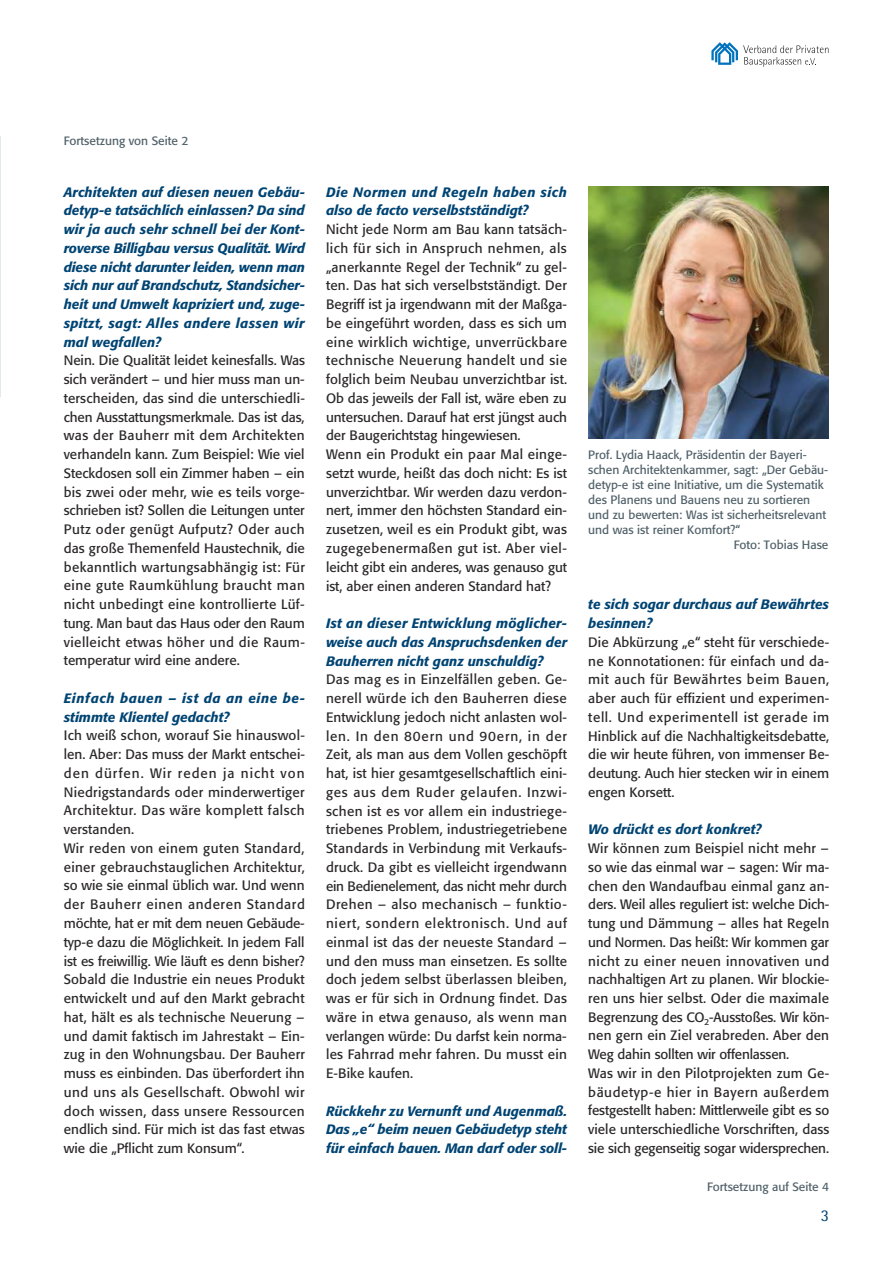
<style>
.page{position:relative;width:893px;height:1263px;background:#fff}
.page>*{position:absolute;margin:0;border:0;box-sizing:border-box;transform-origin:0 0}
.t1{font:16.5px "Rotis Semi Sans Pro";color:#004473}
.t2{font:13.5px/18.8px "Formata Std";letter-spacing:.015em;color:#2b2829;text-align:justify}
.t3{font:italic 500 13.5px/18.8px "Formata Std";color:#004473;text-align:justify}
.t4{font:12px "Formata Std";color:#516169}
</style>
<div class="page">
<svg style="left:711px;top:42px;width:117px;height:25px"></svg>
<img style="left:588px;top:186px;width:240px;height:253px">
<p class="t4" style="left:64px;top:135px;width:126px">Fortsetzung von Seite 2</p>
<p class="t3" style="left:64px;top:184px;width:243px">Architekten auf diesen neuen Gebäu&shy;detyp-e tatsächlich einlassen? Da sind wir ja auch sehr schnell bei der Kont&shy;roverse Billigbau versus Qualität. Wird diese nicht darunter leiden, wenn man sich nur auf Brandschutz, Standsicher&shy;heit und Umwelt kapriziert und, zuge&shy;spitzt, sagt: Alles andere lassen wir mal wegfallen?</p>
<p class="t2" style="left:64px;top:352px;width:243px">Nein. Die Qualität leidet keinesfalls. Was sich verändert – und hier muss man un&shy;terscheiden, das sind die unterschiedli&shy;chen Ausstattungsmerkmale. Das ist das, was der Bauherr mit dem Architekten verhandeln kann. Zum Beispiel: Wie viel Steckdosen soll ein Zimmer haben – ein bis zwei oder mehr, wie es teils vorge&shy;schrieben ist? Sollen die Leitungen unter Putz oder genügt Aufputz? Oder auch das große Themenfeld Haustechnik, die bekanntlich wartungsabhängig ist: Für eine gute Raumkühlung braucht man nicht unbedingt eine kontrollierte Lüf&shy;tung. Man baut das Haus oder den Raum vielleicht etwas höher und die Raum&shy;temperatur wird eine andere.</p>
<p class="t3" style="left:64px;top:690px;width:243px">Einfach bauen – ist da an eine be&shy;stimmte Klientel gedacht?</p>
<p class="t2" style="left:64px;top:727px;width:243px;text-align:left">Ich weiß schon, worauf Sie hinauswol&shy;len. Aber: Das muss der Markt entschei&shy;den dürfen. Wir reden ja nicht von Niedrigstandards oder minderwertiger Architektur. Das wäre komplett falsch verstanden.<br>Wir reden von einem guten Standard, einer gebrauchstauglichen Architektur, so wie sie einmal üblich war. Und wenn der Bauherr einen anderen Standard möchte, hat er mit dem neuen Ge bäude&shy;typ-e dazu die Möglichkeit. In jedem Fall ist es freiwillig. Wie läuft es denn bisher?<br>Sobald die Industrie ein neues Produkt entwickelt und auf den Markt gebracht hat, hält es als technische Neuerung – und damit faktisch im Jahrestakt – Ein&shy;zug in den Wohnungsbau. Der Bauherr muss es einbinden. Das überfordert ihn und uns als Gesellschaft. Obwohl wir doch wissen, dass unsere Ressourcen endlich sind. Für mich ist das fast etwas wie die „Pflicht zum Konsum“.</p>
<p class="t3" style="left:326px;top:184px;width:242px">Die Normen und Regeln haben sich also de facto verselbstständigt?</p>
<p class="t2" style="left:326px;top:221px;width:243px;text-align:left">Nicht jede Norm am Bau kann tatsäch&shy;lich für sich in Anspruch nehmen, als „anerkannte Regel der Technik“ zu gel&shy;ten. Das hat sich verselbstständigt. Der Begriff ist ja irgendwann mit der Maßga&shy;be eingeführt worden, dass es sich um eine wirklich wichtige, unverrückbare technische Neuerung handelt und sie folglich beim Neubau unverzichtbar ist.<br>Ob das jeweils der Fall ist, wäre eben zu untersuchen. Darauf hat erst jüngst auch der Baugerichtstag hingewiesen.<br>Wenn ein Produkt ein paar Mal einge&shy;setzt wurde, heißt das doch nicht: Es ist unverzichtbar. Wir werden dazu verdon&shy;nert, immer den höchsten Standard ein&shy;zusetzen, weil es ein Produkt gibt, was zugegebenermaßen gut ist. Aber viel&shy;leicht gibt ein anderes, was genauso gut ist, aber einen anderen Standard hat?</p>
<p class="t3" style="left:326px;top:615px;width:243px">Ist an dieser Entwicklung möglicher&shy;weise auch das Anspruchsdenken der Bauherren nicht ganz unschuldig?</p>
<p class="t2" style="left:326px;top:671px;width:243px">Das mag es in Einzelfällen geben. Ge&shy;nerell würde ich den Bauherren diese Entwicklung jedoch nicht anlasten wol&shy;len. In den 80ern und 90ern, in der Zeit, als man aus dem Vollen geschöpft hat, ist hier gesamtgesellschaftlich eini&shy;ges aus dem Ruder gelaufen. Inzwi&shy;schen ist es vor allem ein industriege&shy;triebenes Problem, industriegetriebene Standards in Verbindung mit Verkaufs&shy;druck. Da gibt es vielleicht irgendwann ein Bedienelement, das nicht mehr durch Drehen – also mechanisch – funktio&shy;niert, sondern elektronisch. Und auf einmal ist das der neueste Standard – und den muss man einsetzen. Es sollte doch jedem selbst überlassen bleiben, was er für sich in Ordnung findet. Das wäre in etwa genauso, als wenn man verlangen würde: Du darfst kein norma&shy;les Fahrrad mehr fahren. Du musst ein E-Bike kaufen.</p>
<p class="t3" style="left:326px;top:1102px;width:243px">Rückkehr zu Vernunft und Augenmaß.<br>Das „e“ beim neuen Gebäudetyp steht für einfach bauen. Man darf oder soll-</p>
<p class="t4" style="left:588px;top:449px;width:220px">Prof. Lydia Haack, Präsidentin der Bayeri-</p>
<p class="t4" style="left:588px;top:464px;width:242px">schen Architektenkammer, sagt: „Der Gebäu-</p>
<p class="t4" style="left:588px;top:479px;width:237px">detyp-e ist eine Initiative, um die Systematik</p>
<p class="t4" style="left:588px;top:494px;width:223px">des Planens und Bauens neu zu sortieren</p>
<p class="t4" style="left:588px;top:509px;width:239px">und zu bewerten: Was ist sicherheitsrelevant</p>
<p class="t4" style="left:588px;top:524px;width:154px">und was ist reiner Komfort?“</p>
<p class="t4" style="left:734px;top:539px;width:96px">Foto: Tobias Hase</p>
<p class="t3" style="left:588px;top:596px;width:242px">te sich sogar durchaus auf Bewährtes besinnen?</p>
<p class="t2" style="left:588px;top:633px;width:243px">Die Abkürzung „e“ steht für verschiede&shy;ne Konnotationen: für einfach und da&shy;mit auch für Bewährtes beim Bauen, aber auch für effizient und experimen&shy;tell. Und experimentell ist gerade im Hinblick auf die Nachhaltigkeitsdebatte, die wir heute führen, von immenser Be&shy;deutung. Auch hier stecken wir in einem engen Korsett.</p>
<p class="t3" style="left:588px;top:821px;width:175px">Wo drückt es dort konkret?</p>
<p class="t2" style="left:588px;top:839px;width:243px;text-align:left">Wir können zum Beispiel nicht mehr – so wie das einmal war – sagen: Wir ma&shy;chen den Wandaufbau einmal ganz an&shy;ders. Weil alles reguliert ist: welche Dich&shy;tung und Dämmung – alles hat Regeln und Normen. Das heißt: Wir kommen gar nicht zu einer neuen innovativen und nachhaltigen Art zu planen. Wir blockie&shy;ren uns hier selbst. Oder die maximale Begrenzung des CO<sub>2</sub>-Ausstoßes. Wir kön&shy;nen gern ein Ziel verabreden. Aber den Weg dahin sollten wir offenlassen.<br>Was wir in den Pilotprojekten zum Ge&shy;bäudetyp-e hier in Bayern außerdem festgestellt haben: Mittlerweile gibt es so viele unterschiedliche Vorschriften, dass sie sich gegenseitig sogar widersprechen.</p>
<p class="t4" style="left:707px;top:1181px;width:124px">Fortsetzung auf Seite 4</p>
<p class="t1" style="left:821px;top:1209px;width:10px">3</p>
</div>
